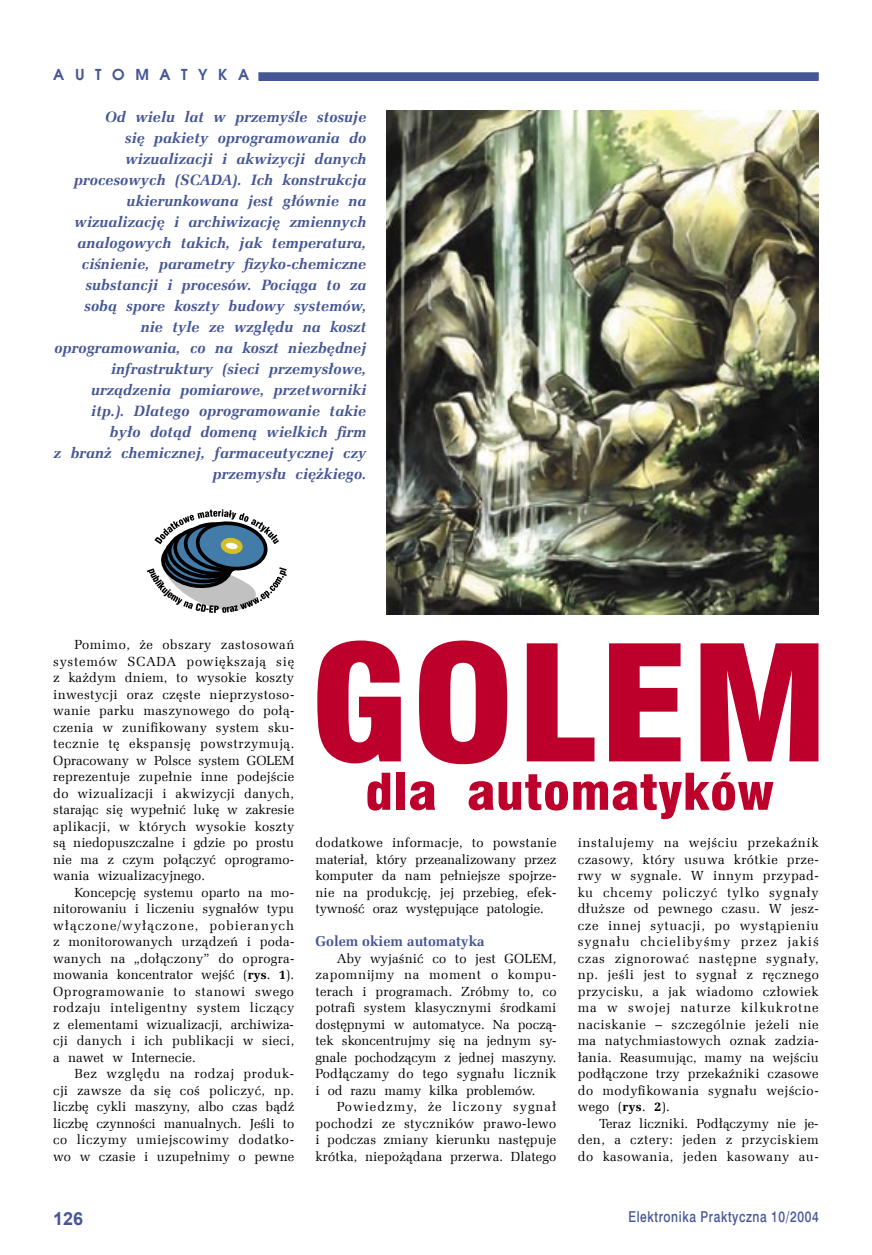
<style>
.page{position:relative;width:872px;height:1255px;background:#fff}
.page>*{position:absolute;margin:0;border:0;box-sizing:border-box;transform-origin:0 0}
.t1{font:156.9px "Swis 721 Blk Cn EU";letter-spacing:.005em;color:#bd002b;scale:1.11 1}
.t2{font:49.2px "Swis 721 Blk Cn EU";letter-spacing:.005em;color:#bd002b;scale:1.11 1}
.t3{font:700 18px "Arial";color:#465796}
.t4{font:italic 700 15px/21px "Zapf Ellipt EU";letter-spacing:.005em;color:#455696;text-align:right}
.t5{font:15px "Swis 721 Md EU";letter-spacing:.05em;color:#465796;scale:.8 1}
.t6{font:700 15px "Avalon";color:#465796}
.t7{font:700 14.25px "Zapf Ellipt EU";color:#455696}
.t8{font:13.2px/16.5px "Zapf Ellipt EU";letter-spacing:.015em;color:#000;text-align:justify}
.s1{font-weight:700}
</style>
<div class="page">
<svg style="left:258px;top:72px;width:560px;height:9px;background:#4b5b99"></svg>
<svg style="left:147px;top:509px;width:140px;height:104px"></svg>
<img style="left:386px;top:111px;width:432px;height:504px">
<img style="left:319px;top:837px;width:230px;height:2px">
<img style="left:579px;top:837px;width:236px;height:2px">
<p class="t6" style="left:53px;top:65px;width:197px">A U T O M A T Y K A</p>
<p class="t4" style="left:54px;top:107px;width:314px">Od wielu lat w przemyśle stosuje<br>się pakiety oprogramowania do wizualizacji i akwizycji danych procesowych (SCADA). Ich konstrukcja ukierunkowana jest głównie na wizualizację i archiwizację zmiennych analogowych takich, jak temperatura, ciśnienie, parametry fizyko-chemiczne substancji i procesów. Pociąga to za sobą spore koszty budowy systemów,<br>nie tyle ze względu na koszt oprogramowania, co na koszt niezbędnej infrastruktury (sieci przemysłowe, urządzenia pomiarowe, przetworniki<br>itp.). Dlatego oprogramowanie takie<br>było dotąd domeną wielkich firm<br>z branż chemicznej, farmaceutycznej czy przemysłu ciężkiego.</p>
<p class="t8" style="left:53px;top:636px;width:243px;text-indent:21px">Pomimo, że obszary zastosowań systemów SCADA powiększają się z każdym dniem, to wysokie koszty inwestycji oraz częste nieprzystoso&shy;wanie parku maszynowego do połą&shy;czenia w zunifikowany system sku&shy;tecznie tę ekspansję powstrzymują.<br>Opracowany w Polsce system GOLEM reprezentuje zupełnie inne podejście do wizualizacji i akwizycji danych, starając się wypełnić lukę w zakresie aplikacji, w których wysokie koszty są niedopuszczalne i gdzie po prostu nie ma z czym połączyć oprogramo&shy;wania wizualizacyjnego.</p>
<p class="t8" style="left:53px;top:884px;width:243px;text-indent:21px">Koncepcję systemu oparto na mo&shy;nitorowaniu i liczeniu sygnałów typu włączone/wyłączone, pobieranych z monitorowanych urządzeń i poda&shy;wanych na „dołączony” do oprogra&shy;mowania koncentrator wejść (<span class="s1">rys</span>. <span class="s1">1</span>).<br>Oprogramowanie to stanowi swego rodzaju inteligentny system liczący z elementami wizualizacji, archiwiza&shy;cji danych i ich publikacji w sieci, a nawet w Internecie.</p>
<p class="t8" style="left:53px;top:1065px;width:243px;text-indent:21px">Bez względu na rodzaj produk&shy;cji zawsze da się coś policzyć, np. liczbę cykli maszyny, albo czas bądź liczbę czynności manualnych. Jeśli to co liczymy umiejscowimy dodatko&shy;wo w czasie i uzupełnimy o pewne</p>
<h1 class="t1" style="left:309px;top:607px;width:470px">GOLEM</h1>
<h2 class="t2" style="left:365px;top:761px;width:370px">dla automatyków</h2>
<p class="t8" style="left:315px;top:834px;width:243px">dodatkowe informacje, to powstanie materiał, który przeanalizowany przez komputer da nam pełniejsze spojrze&shy;nie na produkcję, jej przebieg, efek&shy;tywność oraz występujące patologie.</p>
<p class="t7" style="left:315px;top:932px;width:171px">Golem okiem automatyka</p>
<p class="t8" style="left:315px;top:950px;width:243px;text-indent:21px">Aby wyjaśnić co to jest GOLEM, zapomnĳmy na moment o kompu&shy;terach i programach. Zróbmy to, co potrafi system klasycznymi środkami dostępnymi w automatyce. Na począ&shy;tek skoncentrujmy się na jednym sy&shy;gnale pochodzącym z jednej maszyny.<br>Podłączamy do tego sygnału licznik i od razu mamy kilka problemów.</p>
<p class="t8" style="left:315px;top:1098px;width:242px;text-indent:21px">Powiedzmy, że liczony sygnał pochodzi ze styczników prawo-lewo i podczas zmiany kierunku następuje krótka, niepożądana przerwa. Dlatego</p>
<p class="t8" style="left:578px;top:834px;width:242px">instalujemy na wejściu przekaźnik czasowy, który usuwa krótkie prze&shy;rwy w sygnale. W innym przypad&shy;ku chcemy policzyć tylko sygnały dłuższe od pewnego czasu. W jesz&shy;cze innej sytuacji, po wystąpieniu sygnału chcielibyśmy przez jakiś czas zignorować następne sygnały, np. jeśli jest to sygnał z ręcznego przycisku, a jak wiadomo człowiek ma w swojej naturze kilkukrotne naciskanie – szczególnie jeżeli nie ma natychmiastowych oznak zadzia&shy;łania. Reasumując, mamy na wejściu podłączone trzy przekaźniki czasowe do modyfikowania sygnału wejścio&shy;wego (<span class="s1">rys</span>. <span class="s1">2</span>).</p>
<p class="t8" style="left:578px;top:1115px;width:243px;text-indent:21px">Teraz liczniki. Podłączymy nie je&shy;den, a cztery: jeden z przyciskiem do kasowania, jeden kasowany au-</p>
<h3 class="t3" style="left:53px;top:1206px;width:32px">126</h3>
<p class="t5" style="left:628px;top:1207px;width:239px">Elektronika Praktyczna 10/2004</p>
</div>
